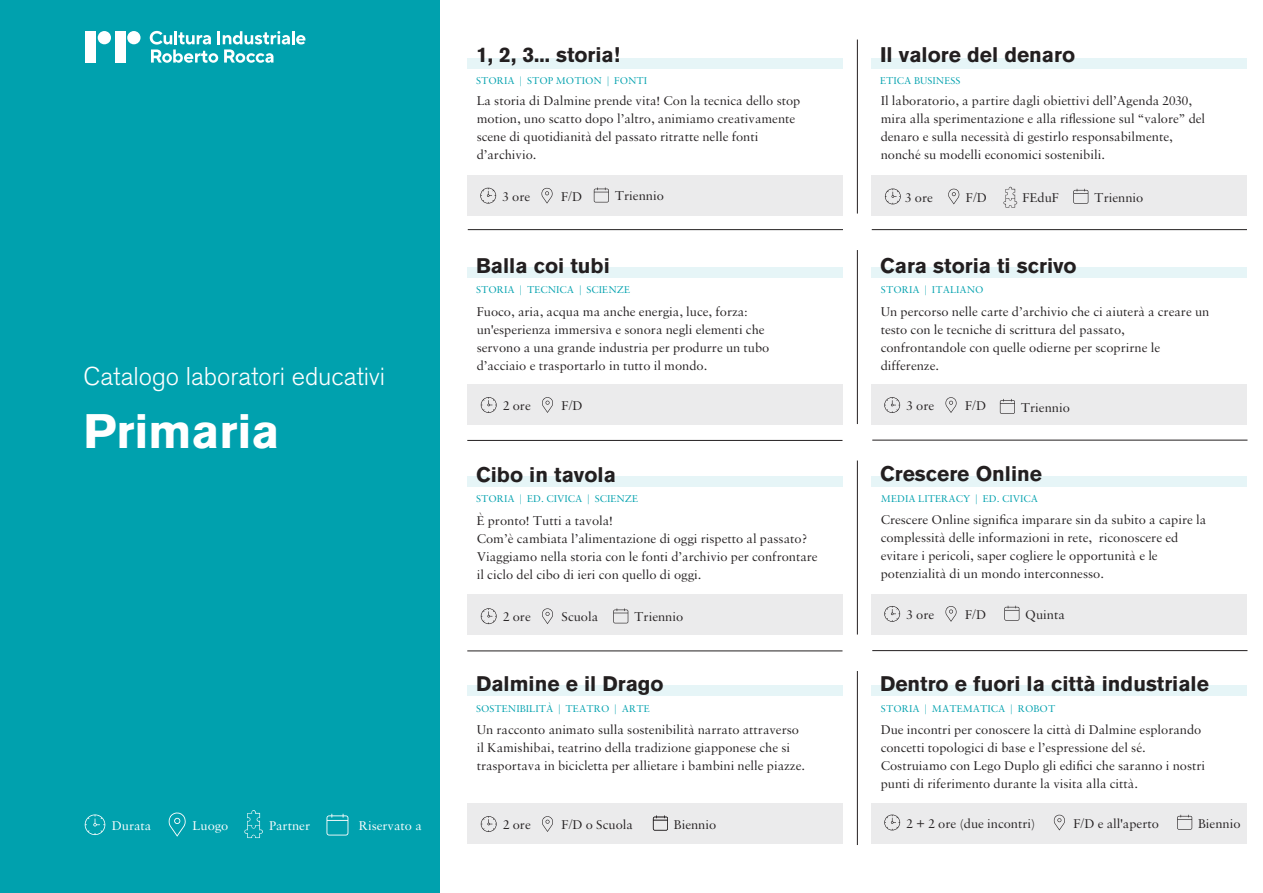
<style>
.page{position:relative;width:1263px;height:893px;background:#fff}
.page>*{position:absolute;margin:0;border:0;box-sizing:border-box;transform-origin:0 0}
.t1{font:700 48px "Akzidenz Grotesk Pro";color:#fff}
.t2{font:300 25.5px "Akzidenz Grotesk Pro";color:#fff}
.t3{font:700 21px "Akzidenz Grotesk Pro";color:#231f20}
.t4{font:13.5px/18px "Sabon MT Std";color:#231f20}
.t5{font:13.5px "Sabon MT Std";color:#fff}
.t6{font:10.5px "Sabon MT Std";color:#00a1ae}
</style>
<div class="page">
<div style="left:468px;top:58px;width:375px;height:10px;background:#e6f5f7"></div>
<div style="left:468px;top:175px;width:375px;height:41px;background:#ebebec"></div>
<div style="left:0;top:0;width:439px;height:893px;background:#00a1ae"></div>
<div style="left:115px;top:31px;width:10px;height:32px;background:#fff"></div>
<div style="left:127px;top:31px;width:14px;height:13px;background:#fff;border-radius:50%"></div>
<div style="left:85px;top:31px;width:11px;height:32px;background:#fff"></div>
<div style="left:98px;top:31px;width:13px;height:13px;background:#fff;border-radius:50%"></div>
<svg style="left:150px;top:31px;width:155px;height:32px"></svg>
<div style="left:872px;top:58px;width:375px;height:10px;background:#e6f5f7"></div>
<div style="left:468px;top:686px;width:375px;height:10px;background:#e6f5f7"></div>
<div style="left:468px;top:477px;width:375px;height:10px;background:#e6f5f7"></div>
<div style="left:468px;top:268px;width:375px;height:10px;background:#e6f5f7"></div>
<div style="left:468px;top:385px;width:375px;height:40px;background:#ebebec"></div>
<div style="left:468px;top:594px;width:375px;height:40px;background:#ebebec"></div>
<div style="left:468px;top:803px;width:375px;height:40px;background:#ebebec"></div>
<div style="left:872px;top:175px;width:375px;height:41px;background:#ebebec"></div>
<hr style="left:467px;top:440px;width:375px;height:1px;background:#231f20">
<hr style="left:467px;top:651px;width:375px;height:1px;background:#231f20">
<hr style="left:857px;top:250px;width:1px;height:174px;background:#231f20">
<hr style="left:857px;top:40px;width:1px;height:174px;background:#231f20">
<hr style="left:857px;top:460px;width:1px;height:174px;background:#231f20">
<hr style="left:857px;top:671px;width:1px;height:174px;background:#231f20">
<div style="left:872px;top:686px;width:375px;height:10px;background:#e6f5f7"></div>
<div style="left:872px;top:476px;width:375px;height:10px;background:#e6f5f7"></div>
<div style="left:872px;top:268px;width:375px;height:10px;background:#e6f5f7"></div>
<div style="left:872px;top:385px;width:375px;height:40px;background:#ebebec"></div>
<div style="left:872px;top:594px;width:375px;height:40px;background:#ebebec"></div>
<div style="left:872px;top:803px;width:375px;height:40px;background:#ebebec"></div>
<hr style="left:872px;top:229px;width:375px;height:1px;background:#231f20">
<hr style="left:468px;top:229px;width:375px;height:1px;background:#231f20">
<hr style="left:872px;top:440px;width:375px;height:1px;background:#231f20">
<hr style="left:872px;top:650px;width:375px;height:1px;background:#231f20">
<svg style="left:1004px;top:606px;width:15px;height:15px"></svg>
<svg style="left:1177px;top:815px;width:15px;height:15px"></svg>
<svg style="left:613px;top:608px;width:15px;height:15px"></svg>
<svg style="left:1000px;top:399px;width:15px;height:15px"></svg>
<svg style="left:1073px;top:189px;width:15px;height:15px"></svg>
<svg style="left:594px;top:187px;width:15px;height:15px"></svg>
<svg style="left:169px;top:812px;width:17px;height:25px"></svg>
<svg style="left:244px;top:810px;width:19px;height:28px"></svg>
<svg style="left:326px;top:814px;width:22px;height:21px"></svg>
<svg style="left:85px;top:814px;width:20px;height:21px"></svg>
<svg style="left:480px;top:188px;width:16px;height:16px"></svg>
<svg style="left:541px;top:188px;width:12px;height:16px"></svg>
<svg style="left:481px;top:397px;width:16px;height:16px"></svg>
<svg style="left:542px;top:397px;width:11px;height:16px"></svg>
<svg style="left:481px;top:608px;width:16px;height:16px"></svg>
<svg style="left:542px;top:608px;width:11px;height:16px"></svg>
<svg style="left:481px;top:816px;width:16px;height:16px"></svg>
<svg style="left:542px;top:816px;width:11px;height:16px"></svg>
<svg style="left:884px;top:606px;width:16px;height:16px"></svg>
<svg style="left:945px;top:606px;width:11px;height:16px"></svg>
<svg style="left:884px;top:397px;width:16px;height:16px"></svg>
<svg style="left:945px;top:397px;width:11px;height:16px"></svg>
<svg style="left:1003px;top:187px;width:14px;height:21px"></svg>
<svg style="left:885px;top:189px;width:16px;height:15px"></svg>
<svg style="left:948px;top:189px;width:11px;height:15px"></svg>
<svg style="left:884px;top:815px;width:16px;height:15px"></svg>
<svg style="left:1054px;top:815px;width:11px;height:15px"></svg>
<svg style="left:653px;top:815px;width:15px;height:15px"></svg>
<h2 class="t2" style="left:84px;top:359px;width:303px">Catalogo laboratori educativi</h2>
<h1 class="t1" style="left:84px;top:400px;width:198px">Primaria</h1>
<p class="t5" style="left:112px;top:817px;width:41px">Durata</p>
<p class="t5" style="left:193px;top:817px;width:37px">Luogo</p>
<p class="t5" style="left:269px;top:817px;width:43px">Partner</p>
<p class="t5" style="left:359px;top:817px;width:65px">Riservato a</p>
<h3 class="t3" style="left:476px;top:41px;width:145px">1, 2, 3... storia!</h3>
<p class="t4" style="left:477px;top:92px;width:325px">La storia di Dalmine prende vita! Con la tecnica dello stop motion, uno scatto dopo l’altro, animiamo creativamente scene di quotidianità del passato ritratte nelle fonti d’archivio.</p>
<p class="t6" style="left:476px;top:74px;width:173px">STORIA | STOP MOTION | FONTI</p>
<h3 class="t3" style="left:880px;top:41px;width:197px">Il valore del denaro</h3>
<p class="t4" style="left:881px;top:92px;width:326px">Il laboratorio, a partire dagli obiettivi dell’Agenda 2030, mira alla sperimentazione e alla riflessione sul “valore” del denaro e sulla necessità di gestirlo responsabilmente, nonché su modelli economici sostenibili.</p>
<p class="t6" style="left:880px;top:74px;width:82px">ETICA BUSINESS</p>
<p class="t4" style="left:503px;top:187px;width:29px">3 ore</p>
<p class="t4" style="left:561px;top:187px;width:23px">F/D</p>
<p class="t4" style="left:615px;top:187px;width:51px">Triennio</p>
<p class="t4" style="left:1094px;top:188px;width:51px">Triennio</p>
<p class="t4" style="left:905px;top:188px;width:29px">3 ore</p>
<p class="t4" style="left:966px;top:188px;width:23px">F/D</p>
<p class="t4" style="left:1022px;top:188px;width:38px">FEduF</p>
<h3 class="t3" style="left:476px;top:252px;width:135px">Balla coi tubi</h3>
<p class="t4" style="left:477px;top:302px;width:294px">Fuoco, aria, acqua ma anche energia, luce, forza: un'esperienza immersiva e sonora negli elementi che servono a una grande industria per produrre un tubo d’acciaio e trasportarlo in tutto il mondo.</p>
<p class="t6" style="left:476px;top:283px;width:156px">STORIA | TECNICA | SCIENZE</p>
<h3 class="t3" style="left:880px;top:252px;width:198px">Cara storia ti scrivo</h3>
<p class="t4" style="left:881px;top:302px;width:330px">Un percorso nelle carte d’archivio che ci aiuterà a creare un testo con le tecniche di scrittura del passato, confrontandole con quelle odierne per scoprirne le differenze.</p>
<p class="t6" style="left:881px;top:283px;width:104px">STORIA | ITALIANO</p>
<p class="t4" style="left:503px;top:397px;width:29px">2 ore</p>
<p class="t4" style="left:561px;top:397px;width:23px">F/D</p>
<p class="t4" style="left:906px;top:397px;width:29px">3 ore</p>
<p class="t4" style="left:965px;top:397px;width:23px">F/D</p>
<p class="t4" style="left:1021px;top:398px;width:51px">Triennio</p>
<h3 class="t3" style="left:476px;top:461px;width:141px">Cibo in tavola</h3>
<p class="t4" style="left:477px;top:511px;width:343px">È pronto! Tutti a tavola!<br>Com’è cambiata l’alimentazione di oggi rispetto al passato?<br>Viaggiamo nella storia con le fonti d’archivio per confrontare il ciclo del cibo di ieri con quello di oggi.</p>
<p class="t6" style="left:476px;top:492px;width:164px">STORIA | ED. CIVICA | SCIENZE</p>
<h3 class="t3" style="left:880px;top:460px;width:164px">Crescere Online</h3>
<p class="t4" style="left:881px;top:510px;width:327px">Crescere Online significa imparare sin da subito a capire la complessità delle informazioni in rete, riconoscere ed evitare i pericoli, saper cogliere le opportunità e le potenzialità di un mondo interconnesso.</p>
<p class="t6" style="left:881px;top:492px;width:159px">MEDIA LITERACY | ED. CIVICA</p>
<p class="t4" style="left:503px;top:608px;width:29px">2 ore</p>
<p class="t4" style="left:561px;top:608px;width:38px">Scuola</p>
<p class="t4" style="left:634px;top:608px;width:51px">Triennio</p>
<p class="t4" style="left:906px;top:605px;width:29px">3 ore</p>
<p class="t4" style="left:965px;top:605px;width:23px">F/D</p>
<p class="t4" style="left:1025px;top:605px;width:41px">Quinta</p>
<h3 class="t3" style="left:476px;top:670px;width:189px">Dalmine e il Drago</h3>
<p class="t4" style="left:477px;top:720px;width:330px">Un racconto animato sulla sostenibilità narrato attraverso il Kamishibai, teatrino della tradizione giapponese che si trasportava in bicicletta per allietare i bambini nelle piazze.</p>
<p class="t6" style="left:476px;top:702px;width:175px">SOSTENIBILITÀ | TEATRO | ARTE</p>
<h3 class="t3" style="left:880px;top:670px;width:330px">Dentro e fuori la città industriale</h3>
<p class="t4" style="left:881px;top:720px;width:326px">Due incontri per conoscere la città di Dalmine esplorando concetti topologici di base e l’espressione del sé.<br>Costruiamo con Lego Duplo gli edifici che saranno i nostri punti di riferimento durante la visita alla città.</p>
<p class="t6" style="left:881px;top:702px;width:176px">STORIA | MATEMATICA | ROBOT</p>
<p class="t4" style="left:503px;top:816px;width:29px">2 ore</p>
<p class="t4" style="left:561px;top:816px;width:73px">F/D o Scuola</p>
<p class="t4" style="left:906px;top:814px;width:130px">2 + 2 ore (due incontri)</p>
<p class="t4" style="left:1073px;top:814px;width:87px">F/D e all'aperto</p>
<p class="t4" style="left:674px;top:815px;width:44px">Biennio</p>
<p class="t4" style="left:1198px;top:814px;width:44px">Biennio</p>
</div>
